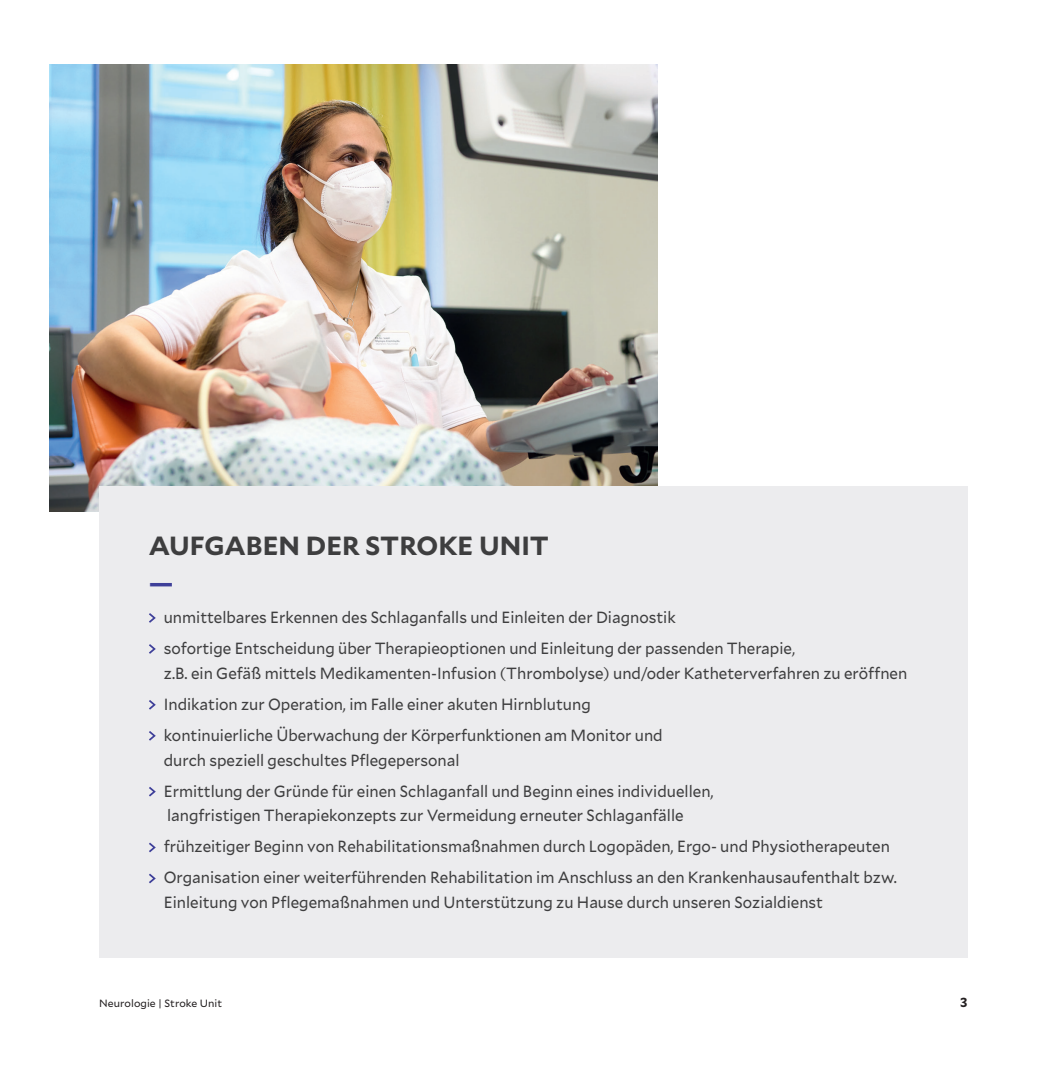
<style>
.page{position:relative;width:1057px;height:1072px;background:#fff}
.page>*{position:absolute;margin:0;border:0;box-sizing:border-box;transform-origin:0 0}
.t1{font:700 26.25px "Mallory";color:#3e3e3f}
.t2{font:700 26.25px "Mallory";color:#3e3f99}
.t3{font:16.1px/31px "Mallory";color:#3e3e3f;scale:.94 1}
.t4{font:700 13.12px "Mallory";color:#231f20}
.t5{font:10.5px "Mallory";letter-spacing:.005em;color:#231f20}
</style>
<div class="page">
<img style="left:50px;top:64px;width:607px;height:447px">
<div style="left:99px;top:486px;width:868px;height:471px;background:#ececee"></div>
<svg style="left:149px;top:613px;width:7px;height:10px"></svg>
<svg style="left:149px;top:644px;width:7px;height:10px"></svg>
<svg style="left:149px;top:700px;width:7px;height:10px"></svg>
<svg style="left:149px;top:731px;width:7px;height:10px"></svg>
<svg style="left:149px;top:787px;width:7px;height:10px"></svg>
<svg style="left:149px;top:842px;width:7px;height:11px"></svg>
<svg style="left:149px;top:873px;width:7px;height:11px"></svg>
<h1 class="t1" style="left:149px;top:525px;width:402px">AUFGABEN DER STROKE UNIT</h1>
<h1 class="t2" style="left:149px;top:562px;width:26px">—</h1>
<p class="t3" style="left:164px;top:601px;width:673px">unmittelbares Erkennen des Schlaganfalls und Einleiten der Diagnostik<br>sofortige Entscheidung über Therapieoptionen und Einleitung der passenden Therapie,</p>
<p class="t3" style="left:164px;top:656px;width:792px">z.B. ein Gefäß mittels Medikamenten-Infusion (Thrombolyse) und/oder Katheterverfahren zu eröffnen<br>Indikation zur Operation, im Falle einer akuten Hirnblutung<br>kontinuierliche Überwachung der Körperfunktionen am Monitor und</p>
<p class="t3" style="left:164px;top:743px;width:586px">durch speziell geschultes Pflegepersonal<br>Ermittlung der Gründe für einen Schlaganfall und Beginn eines individuellen,</p>
<p class="t3" style="left:164px;top:799px;width:781px">langfristigen Therapiekonzepts zur Vermeidung erneuter Schlaganfälle<br>frühzeitiger Beginn von Rehabilitationsmaßnahmen durch Logopäden, Ergo- und Physiotherapeuten<br>Organisation einer weiterführenden Rehabilitation im Anschluss an den Krankenhausaufenthalt bzw.</p>
<p class="t3" style="left:164px;top:886px;width:703px">Einleitung von Pflegemaßnahmen und Unterstützung zu Hause durch unseren Sozialdienst</p>
<p class="t5" style="left:99px;top:996px;width:124px">Neurologie | Stroke Unit</p>
<p class="t4" style="left:960px;top:992px;width:9px">3</p>
</div>
